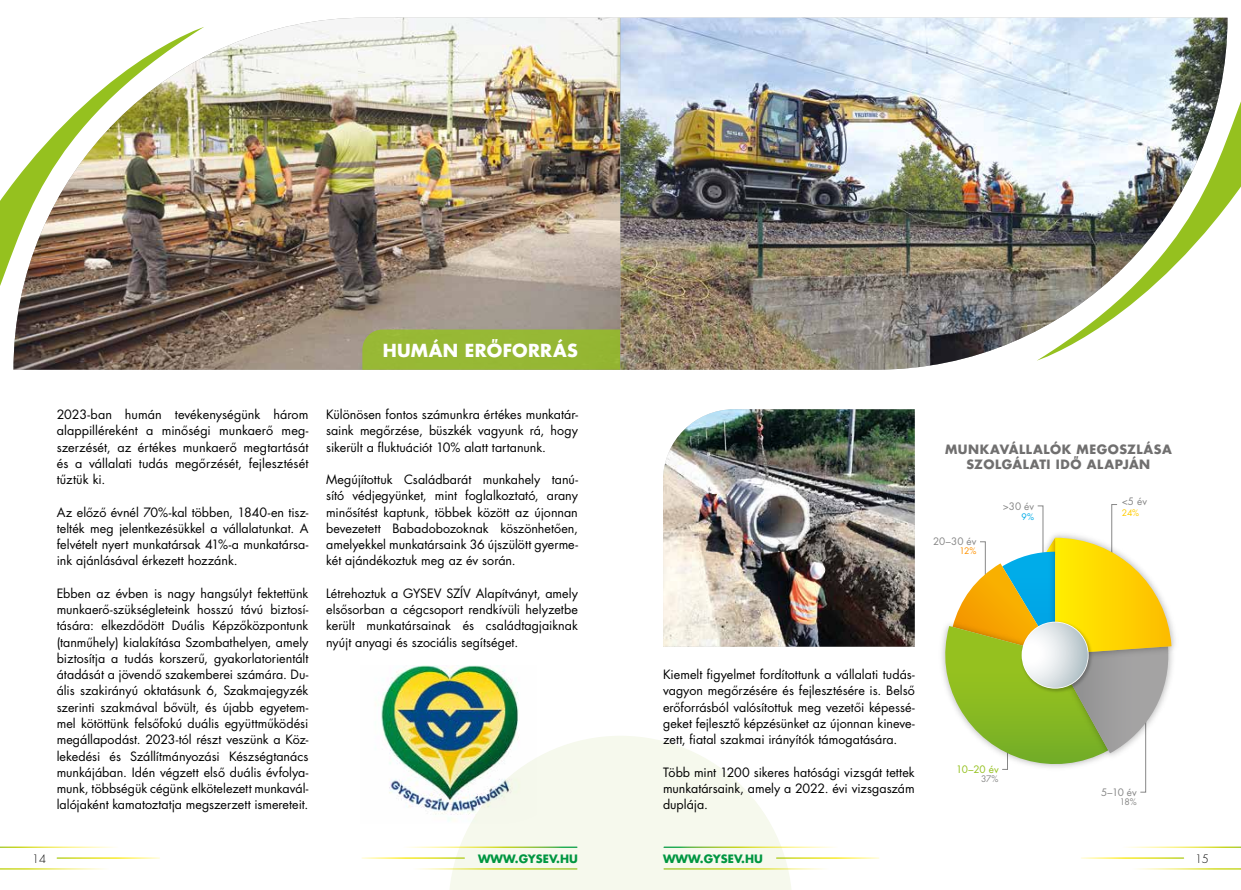
<style>
.page{position:relative;width:1241px;height:890px;background:#fff}
.page>*{position:absolute;margin:0;border:0;box-sizing:border-box;transform-origin:0 0}
.t1{font:700 17.5px "Futura LT Pro";letter-spacing:.02em;color:#fff}
.t2{font:12.5px/16.2px "Futura LT Pro";color:#000;text-align:justify}
.t3{font:700 12.5px/15px "Futura LT Pro";letter-spacing:.045em;color:#706f6f;text-align:center}
.t4{font:700 11.25px "Futura LT Pro";color:#009641}
.t5{font:300 11.25px "Futura LT Pro";color:#000}
.t6{font:10px "Futura LT Pro";color:#878787}
.t7{font:10px "Futura LT Pro";color:#95c11f}
.t8{font:8.75px "Futura LT Pro";color:#888887}
.t9{font:8.75px "Futura LT Pro";color:#fc0}
.t10{font:8.75px "Futura LT Pro";color:#ff9300}
.t11{font:8.75px "Futura LT Pro";color:#00abe7}
</style>
<div class="page">
<svg style="left:448px;top:736px;width:344px;height:153px;fill:#f6f9ed"></svg>
<hr style="left:664px;top:868px;width:173px;height:1px;background:#fff">
<hr style="left:776px;top:857px;width:102px;height:1px;background:#fff">
<hr style="left:664px;top:846px;width:173px;height:1px;background:#fff">
<hr style="left:403px;top:868px;width:174px;height:1px;background:#fff">
<hr style="left:362px;top:857px;width:102px;height:1px;background:#fff">
<hr style="left:403px;top:846px;width:174px;height:1px;background:#fff">
<img style="left:13px;top:18px;width:607px;height:351px">
<img style="left:0;top:27px;width:204px;height:277px">
<div style="left:362px;top:329px;width:258px;height:40px;background:#97b835"></div>
<img style="left:620px;top:18px;width:607px;height:351px">
<img style="left:1036px;top:83px;width:204px;height:277px">
<img style="left:381px;top:665px;width:155px;height:158px">
<img style="left:663px;top:409px;width:251px;height:237px">
<img style="left:1171px;top:622px;width:4px;height:42px">
<svg style="left:941px;top:504px;width:230px;height:288px"></svg>
<h1 class="t1" style="left:383px;top:337px;width:197px">HUMÁN ERŐFORRÁS</h1>
<p class="t2" style="left:57px;top:406px;width:253px">2023-ban humán tevékenységünk három alappilléreként a minőségi munkaerő meg&shy;szerzését, az értékes munkaerő megtartását és a vállalati tudás megőrzését, fejlesztését tűztük ki.</p>
<p class="t2" style="left:57px;top:503px;width:253px">Az előző évnél 70%-kal többen, 1840-en tisz&shy;telték meg jelentkezésükkel a vállalatunkat. A felvételt nyert munkatársak 41%-a munkatársa&shy;ink ajánlásával érkezett hozzánk.</p>
<p class="t2" style="left:57px;top:585px;width:253px">Ebben az évben is nagy hangsúlyt fektettünk munkaerő-szükségleteink hosszú távú biztosí&shy;tására: elkezdődött Duális Képzőközpontunk (tanműhely) kialakítása Szombathelyen, amely biztosítja a tudás korszerű, gyakorlatorientált átadását a jövendő szakemberei számára. Du&shy;ális szakirányú oktatásunk 6, Szakmajegyzék szerinti szakmával bővült, és újabb egyetem&shy;mel kötöttünk felsőfokú duális együttműködési megállapodást. 2023-tól részt veszünk a Köz&shy;lekedési és Szállítmányozási Készségtanács munkájában. Idén végzett első duális évfolya&shy;munk, többségük cégünk elkötelezett munkavál&shy;lalójaként kamatoztatja megszerzett ismereteit.</p>
<p class="t2" style="left:326px;top:406px;width:253px">Különösen fontos számunkra értékes munkatár&shy;saink megőrzése, büszkék vagyunk rá, hogy sikerült a fluktuációt 10% alatt tartanunk.</p>
<p class="t2" style="left:326px;top:471px;width:253px">Megújítottuk Családbarát munkahely tanú&shy;sító védjegyünket, mint foglalkoztató, arany minősítést kaptunk, többek között az újonnan bevezetett Babadobozoknak köszönhetően, amelyekkel munkatársaink 36 újszülött gyerme&shy;két ajándékoztuk meg az év során.</p>
<p class="t2" style="left:326px;top:585px;width:253px">Létrehoztuk a GYSEV SZÍV Alapítványt, amely elsősorban a cégcsoport rendkívüli helyzetbe került munkatársainak és családtagjaiknak nyújt anyagi és szociális segítséget.</p>
<p class="t3" style="left:944px;top:441px;width:228px">MUNKAVÁLLALÓK MEGOSZLÁSA<br>SZOLGÁLATI IDŐ ALAPJÁN</p>
<p class="t6" style="left:933px;top:534px;width:45px">20–30 év</p>
<p class="t10" style="left:959px;top:544px;width:19px">12%</p>
<p class="t6" style="left:1002px;top:500px;width:33px">&gt;30 év</p>
<p class="t11" style="left:1021px;top:510px;width:14px">9%</p>
<p class="t6" style="left:1121px;top:494px;width:27px">&lt;5 év</p>
<p class="t9" style="left:1121px;top:506px;width:19px">24%</p>
<p class="t2" style="left:663px;top:666px;width:253px">Kiemelt figyelmet fordítottunk a vállalati tudás&shy;vagyon megőrzésére és fejlesztésére is. Belső erőforrásból valósítottuk meg vezetői képessé&shy;geket fejlesztő képzésünket az újonnan kineve&shy;zett, fiatal szakmai irányítók támogatására.</p>
<p class="t2" style="left:663px;top:763px;width:253px">Több mint 1200 sikeres hatósági vizsgát tettek munkatársaink, amely a 2022. évi vizsgaszám duplája.</p>
<p class="t7" style="left:956px;top:762px;width:44px">10–20 év</p>
<p class="t8" style="left:980px;top:772px;width:19px">37%</p>
<p class="t6" style="left:1100px;top:785px;width:37px">5–10 év</p>
<p class="t8" style="left:1119px;top:796px;width:19px">18%</p>
<p class="t5" style="left:32px;top:851px;width:15px">14</p>
<p class="t4" style="left:478px;top:849px;width:101px">WWW.GYSEV.HU</p>
<p class="t4" style="left:663px;top:849px;width:101px">WWW.GYSEV.HU</p>
<p class="t5" style="left:1194px;top:851px;width:15px">15</p>
</div>
